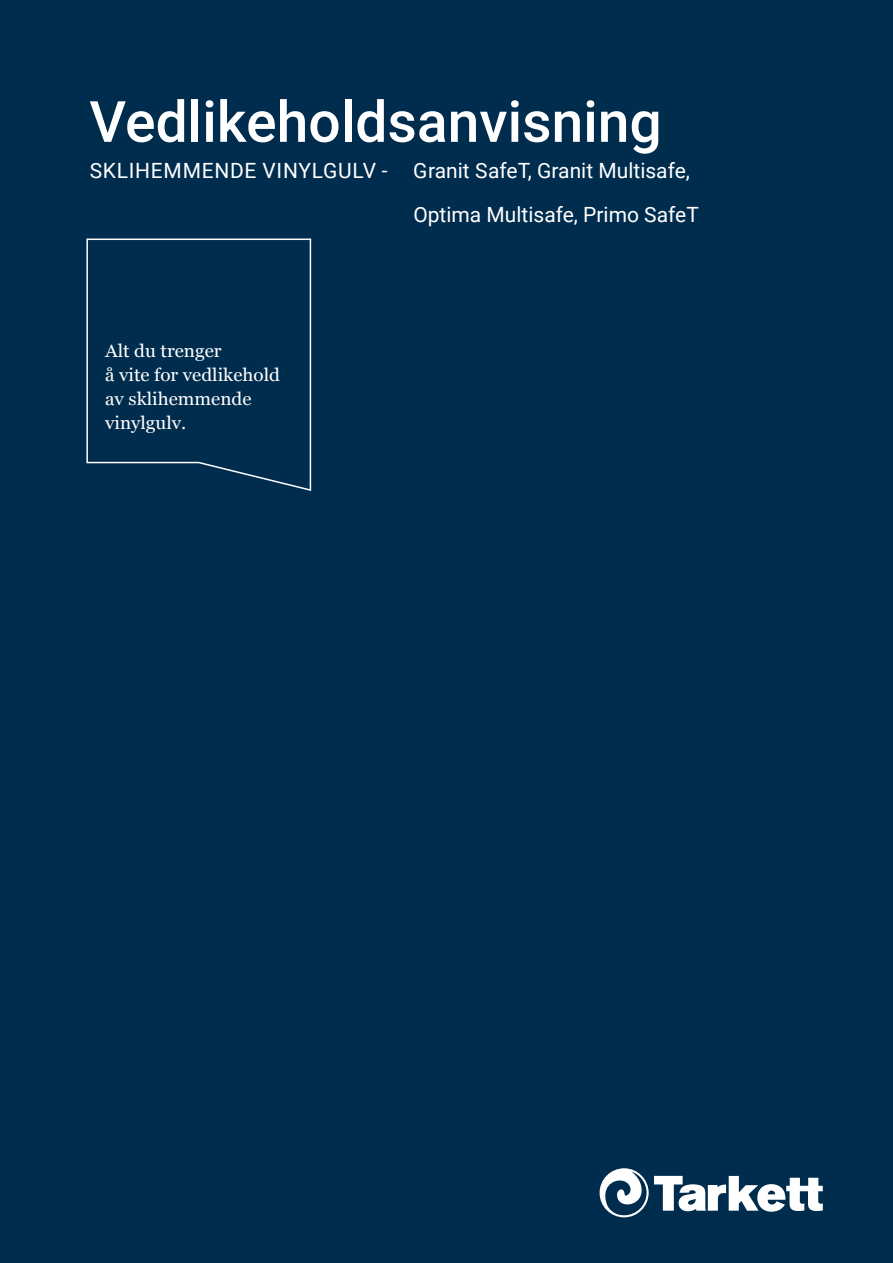
<style>
.page{position:relative;width:893px;height:1263px;background:#002c4d}
.page>*{position:absolute;margin:0;border:0;box-sizing:border-box;transform-origin:0 0}
.t1{font:500 57px "Roboto";color:#fff}
.t2{font:21px/44.5px "Roboto";color:#fff}
.t3{font:18px/24px "Georgia";color:#fff;scale:1.05 1}
</style>
<div class="page">
<svg style="left:86px;top:238px;width:226px;height:253px"></svg>
<svg style="left:600px;top:1168px;width:223px;height:49px"></svg>
<h1 class="t1" style="left:89px;top:82px;width:574px">Vedlikeholdsanvisning</h1>
<p class="t2" style="left:413px;top:147px;width:287px;text-indent:-324px">SKLIHEMMENDE VINYLGULV - Granit SafeT, Granit Multisafe,<br>Optima Multisafe, Primo SafeT</p>
<p class="t3" style="left:105px;top:339px;width:168px">Alt du trenger<br>å vite for vedlikehold av sklihemmende vinylgulv.</p>
</div>
